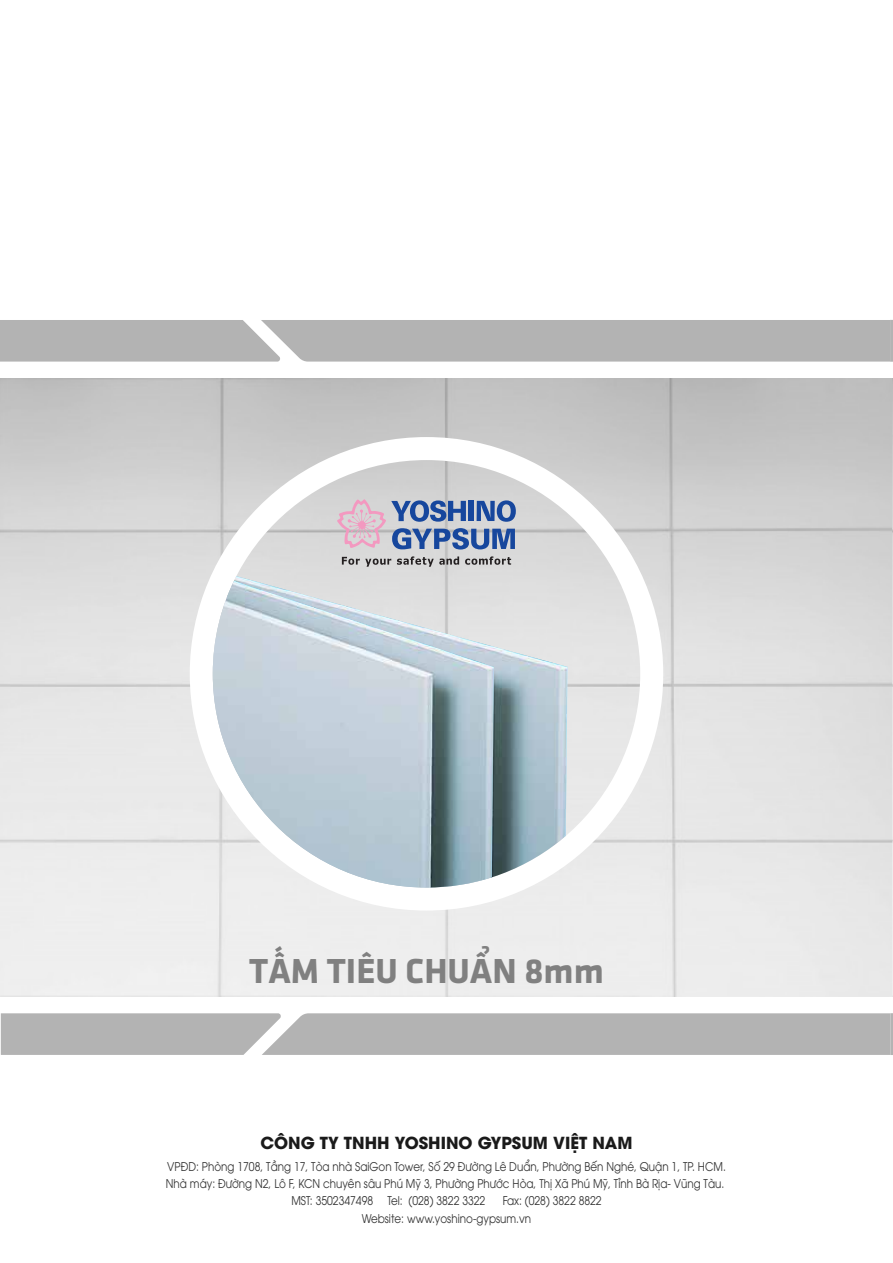
<style>
.page{position:relative;width:893px;height:1263px;background:#fff}
.page>*{position:absolute;margin:0;border:0;box-sizing:border-box;transform-origin:0 0}
.t1{font:36px "UTM Facebook K&T Bold";color:#808080}
.t2{font:700 16.5px "UTM Avo";color:#1a1a1a}
.t3{font:12px/17.2px "UTM Avo";color:#333;scale:.87 1}
</style>
<div class="page">
<img style="left:0;top:379px;width:892px;height:617px">
<img style="left:892px;top:379px;width:1px;height:617px">
<div style="left:1px;top:1013px;width:892px;height:42px;background:#b3b3b3"></div>
<div style="left:0;top:320px;width:893px;height:42px;background:#b3b3b3"></div>
<svg style="left:190px;top:437px;width:473px;height:473px"></svg>
<svg style="left:337px;top:498px;width:179px;height:51px"></svg>
<svg style="left:342px;top:557px;width:49px;height:10px"></svg>
<svg style="left:397px;top:556px;width:62px;height:11px"></svg>
<svg style="left:465px;top:556px;width:46px;height:9px"></svg>
<img style="left:213px;top:576px;width:355px;height:311px">
<img style="left:213px;top:581px;width:281px;height:306px">
<h1 class="t1" style="left:249px;top:945px;width:356px">TẤM TIÊU CHUẨN 8mm</h1>
<h2 class="t2" style="left:260px;top:1129px;width:374px">CÔNG TY TNHH YOSHINO GYPSUM VIỆT NAM</h2>
<p class="t3" style="left:167px;top:1157px;width:644px">VPĐD: Phòng 1708, Tầng 17, Tòa nhà SaiGon Tower, Số 29 Đường Lê Duẩn, Phường Bến Nghé, Quận 1, TP. HCM.</p>
<p class="t3" style="left:166px;top:1174px;width:643px">Nhà máy: Đường N2, Lô F, KCN chuyên sâu Phú Mỹ 3, Phường Phước Hòa, Thị Xã Phú Mỹ, Tỉnh Bà Rịa- Vũng Tàu.</p>
<p class="t3" style="left:291px;top:1191px;width:224px">MST: 3502347498 Tel: (028) 3822 3322</p>
<p class="t3" style="left:362px;top:1191px;width:277px;text-indent:141px">Fax: (028) 3822 8822<br>Website: www.yoshino-gypsum.vn</p>
</div>
